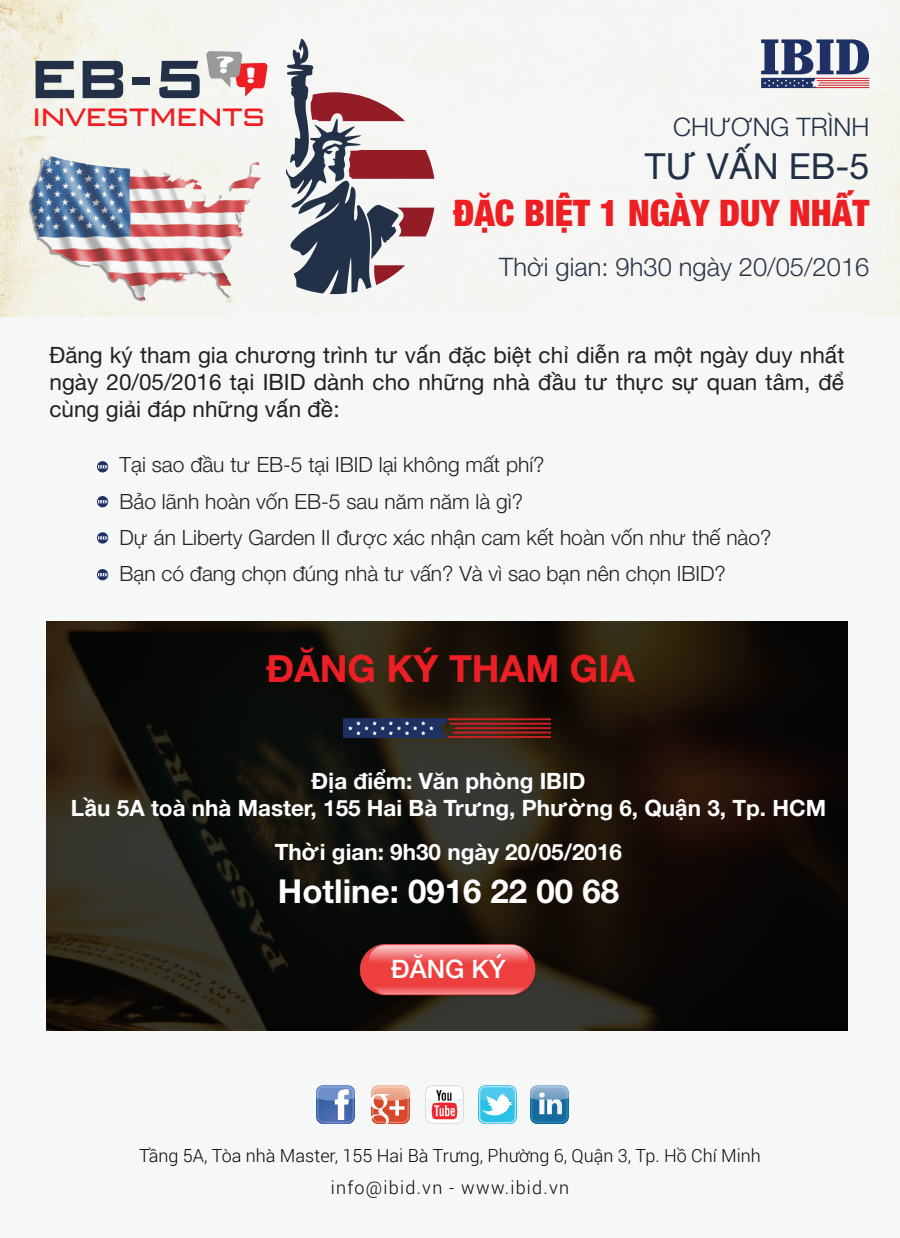
<style>
.page{position:relative;width:900px;height:1238px;background:#f6f7f7}
.page>*{position:absolute;margin:0;border:0;box-sizing:border-box;transform-origin:0 0}
.t1{font:700 55.8px "UTM Banque";color:#223147}
.t2{font:700 37.5px "Helvetica Neue";color:#ed1f26}
.t3{font:900 condensed 36.6px "Helvetica Neue";color:#ee1f23}
.t4{font:36px "Helvetica Neue";color:#223147}
.t5{font:700 33px "Helvetica Neue";color:#fff}
.t6{font:27.9px "UTM Bell";color:#fff}
.t7{font:26.25px "UTM Banque";color:#ee1e23}
.t8{font:300 25.5px "Helvetica Neue";color:#2a3549}
.t9{font:300 25.5px "Helvetica Neue";color:#223147}
.t10{font:500 25.5px "Helvetica Neue";color:#fff}
.t11{font:22.5px/27px "Helvetica Neue";color:#231f20;text-align:justify}
.t12{font:700 22.5px/27px "Helvetica Neue";color:#fff;text-align:center}
.t13{font:300 21px/36px "Helvetica Neue";color:#231f20}
.t14{font:300 18px/31.3px "Roboto";color:#040503;text-align:center}
</style>
<div class="page">
<svg style="left:97px;top:496px;width:11px;height:11px"></svg>
<svg style="left:98px;top:500px;width:9px;height:3px"></svg>
<svg style="left:97px;top:461px;width:11px;height:11px"></svg>
<svg style="left:98px;top:465px;width:9px;height:3px"></svg>
<svg style="left:97px;top:532px;width:11px;height:11px"></svg>
<svg style="left:98px;top:536px;width:9px;height:3px"></svg>
<svg style="left:97px;top:569px;width:11px;height:11px"></svg>
<svg style="left:98px;top:573px;width:9px;height:3px"></svg>
<img style="left:531px;top:1085px;width:38px;height:38px">
<img style="left:478px;top:1085px;width:38px;height:38px">
<img style="left:426px;top:1085px;width:38px;height:38px">
<img style="left:372px;top:1085px;width:38px;height:38px">
<img style="left:317px;top:1085px;width:38px;height:38px">
<img style="left:0;top:0;width:900px;height:316px">
<svg style="left:761px;top:39px;width:108px;height:49px"></svg>
<svg style="left:285px;top:38px;width:149px;height:256px"></svg>
<img style="left:22px;top:149px;width:253px;height:161px">
<svg style="left:206px;top:51px;width:62px;height:46px"></svg>
<svg style="left:46px;top:621px;width:802px;height:409px;background:#19150d"></svg>
<svg style="left:343px;top:718px;width:208px;height:20px;background:#522f43"></svg>
<img style="left:361px;top:944px;width:175px;height:53px">
<h3 class="t6" style="left:217px;top:45px;width:21px">?</h3>
<p class="t7" style="left:33px;top:97px;width:234px">INVESTMENTS</p>
<h1 class="t1" style="left:31px;top:38px;width:226px">EB-5 <sup>!</sup></h1>
<p class="t9" style="left:673px;top:106px;width:198px">CHƯƠNG TRÌNH</p>
<h3 class="t4" style="left:645px;top:140px;width:226px">TƯ VẤN EB-5</h3>
<h3 class="t3" style="left:454px;top:183px;width:417px">ĐẶC BIỆT 1 NGÀY DUY NHẤT</h3>
<p class="t8" style="left:499px;top:246px;width:372px">Thời gian: 9h30 ngày 20/05/2016</p>
<p class="t11" style="left:50px;top:343px;width:797px">Đăng ký tham gia chương trình tư vấn đặc biệt chỉ diễn ra một ngày duy nhất ngày 20/05/2016 tại IBID dành cho những nhà đầu tư thực sự quan tâm, để cùng giải đáp những vấn đề:</p>
<p class="t13" style="left:120px;top:446px;width:653px">Tại sao đầu tư EB-5 tại IBID lại không mất phí?<br>Bảo lãnh hoàn vốn EB-5 sau năm năm là gì?<br>Dự án Liberty Garden II được xác nhận cam kết hoàn vốn như thế nào?<br>Bạn có đang chọn đúng nhà tư vấn? Và vì sao bạn nên chọn IBID?</p>
<h2 class="t2" style="left:266px;top:639px;width:370px">ĐĂNG KÝ THAM GIA</h2>
<p class="t12" style="left:71px;top:768px;width:757px">Địa điểm: Văn phòng IBID<br>Lầu 5A toà nhà Master, 155 Hai Bà Trưng, Phường 6, Quận 3, Tp. HCM</p>
<p class="t12" style="left:275px;top:838px;width:349px">Thời gian: 9h30 ngày 20/05/2016</p>
<h3 class="t5" style="left:278px;top:865px;width:343px">Hotline: 0916 22 00 68</h3>
<p class="t10" style="left:391px;top:948px;width:116px">ĐĂNG KÝ</p>
<p class="t14" style="left:139px;top:1139px;width:623px">Tầng 5A, Tòa nhà Master, 155 Hai Bà Trưng, Phường 6, Quận 3, Tp. Hồ Chí Minh info@ibid.vn - www.ibid.vn</p>
</div>
